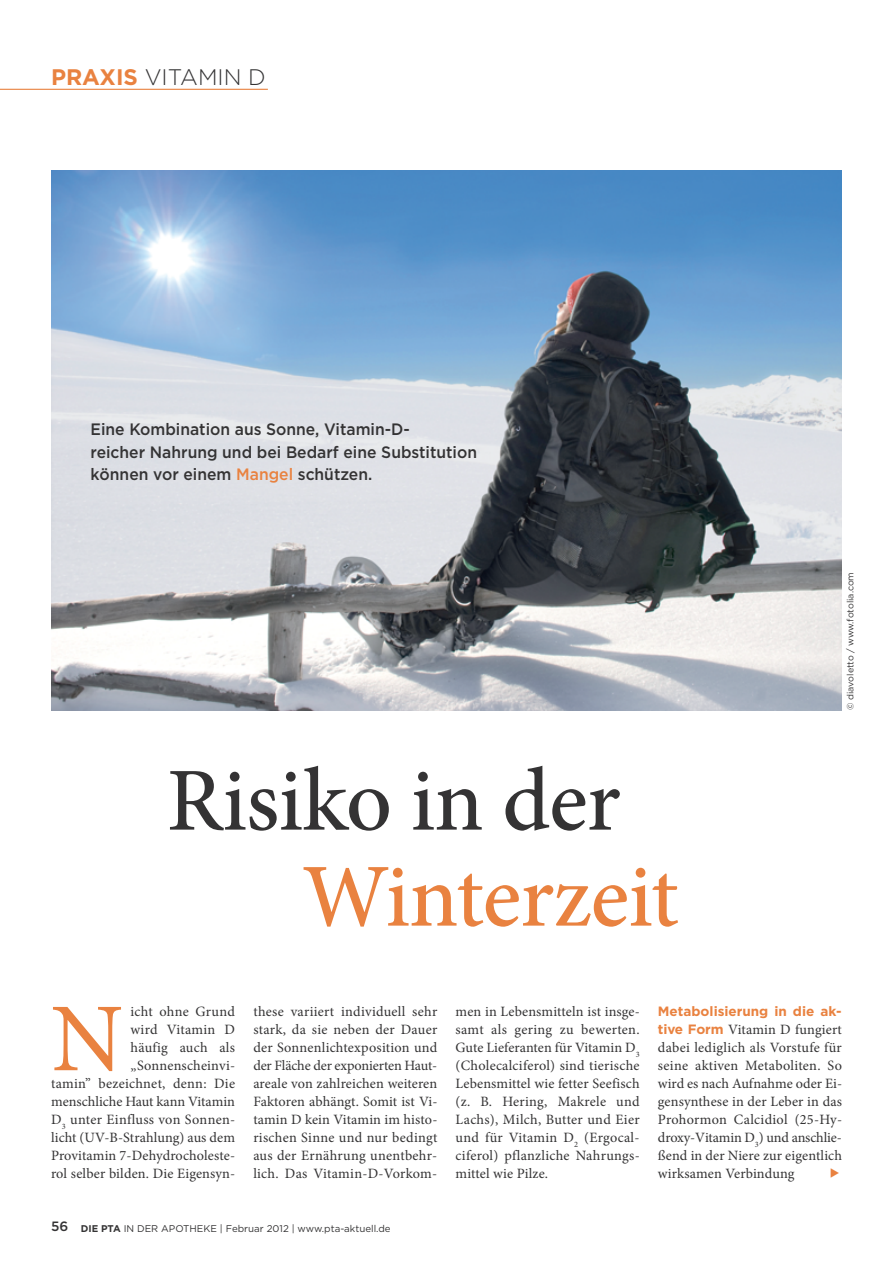
<style>
.page{position:relative;width:893px;height:1263px;background:#fff}
.page>*{position:absolute;margin:0;border:0;box-sizing:border-box;transform-origin:0 0}
.t1{font:97.35px "Minion Pro";color:#e98240}
.t2{font:500 90px "Minion Pro";letter-spacing:-.01em;color:#343334}
.t3{font:500 90px "Minion Pro";letter-spacing:-.01em;color:#e98240}
.t4{font:300 22.5px "Gotham";color:#343334}
.t5{font:500 16.5px/22.5px "Gotham";color:#343334;scale:.95 1}
.t6{font:14.25px/18px "Minion Pro";letter-spacing:.01em;color:#343334;text-align:justify}
.t7{font:700 13.5px "Gotham";color:#e98240}
.t8{font:9.75px "Gotham";color:#343334}
.t9{font:9px "Gotham";color:#343334}
.s1{font-weight:700;color:#e98240}
.s2{color:#e98240}
.s3{font-family:"Gotham";font-weight:700;font-size:13.5px;color:#e98240}
.s4{font-weight:500;font-size:13.5px}
.s5{font-weight:700}
</style>
<div class="page">
<hr style="left:0;top:89px;width:268px;height:1px;background:#e98240">
<img style="left:51px;top:170px;width:791px;height:540px">
<h3 class="t4" style="left:51px;top:68px;width:216px"><span class="s1">PRAXIS</span> VITAMIN D</h3>
<p class="t5" style="left:91px;top:419px;width:408px">Eine Kombination aus Sonne, Vitamin-D-<br>reicher Nahrung und bei Bedarf eine Substitution können vor einem <span class="s2">Mangel</span> schützen.</p>
<h2 class="t2" style="left:167px;top:746px;width:455px">Risiko in der</h2>
<h2 class="t3" style="left:302px;top:842px;width:378px">Winterzeit</h2>
<p class="t9" style="left:847px;top:710px;width:140px;rotate:-90deg">© diavoletto / www.fotolia.com</p>
<p class="t6" style="left:51px;top:1004px;width:186px;text-align:right">icht ohne Grund<br>wird Vitamin D<br>häufig auch als „Sonnenscheinvi-<br>tamin” bezeichnet, denn: Die menschliche Haut kann Vitamin<br>D<sub>3</sub> unter Einfluss von Sonnen&shy;licht (UV-B-Strahlung) aus dem<br>Provitamin 7-Dehydrocholeste&shy;rol selber bilden. Die Eigensyn-</p>
<p class="t6" style="left:253px;top:1004px;width:186px">these variiert individuell sehr stark, da sie neben der Dauer der Sonnenlichtexposition und der Fläche der exponierten Haut&shy;areale von zahlreichen weiteren Faktoren abhängt. Somit ist Vi&shy;tamin D kein Vitamin im histo&shy;rischen Sinne und nur bedingt aus der Ernährung unentbehr&shy;lich. Das Vitamin-D-Vorkom-</p>
<p class="t6" style="left:456px;top:1004px;width:186px">men in Lebensmitteln ist insge&shy;samt als gering zu bewerten.<br>Gute Lieferanten für Vitamin D<sub>3 </sub>(Cholecalciferol) sind tierische Lebensmittel wie fetter Seefisch (z. B. Hering, Makrele und Lachs), Milch, Butter und Eier und für Vitamin D<sub>2</sub> (Ergocal&shy;ciferol) pflanzliche Nahrungs&shy;mittel wie Pilze.</p>
<p class="t7" style="left:658px;top:1006px;width:185px">Metabolisierung in die ak-</p>
<h1 class="t1" style="left:51px;top:1001px;width:74px">N</h1>
<p class="t6" style="left:658px;top:1022px;width:186px"><span class="s3">tive Form</span> Vitamin D fungiert dabei lediglich als Vorstufe für seine aktiven Metaboliten. So wird es nach Aufnahme oder Ei&shy;gensynthese in der Leber in das Prohormon Calcidiol (25-Hy&shy;droxy-Vitamin D<sub>3</sub>) und anschlie&shy;ßend in der Niere zur eigentlich wirksamen Verbindung</p>
<p class="t8" style="left:51px;top:1225px;width:341px"><span class="s4">56</span> <span class="s5">DIE PTA</span> IN DER APOTHEKE | Februar 2012 | www.pta-aktuell.de</p>
</div>
